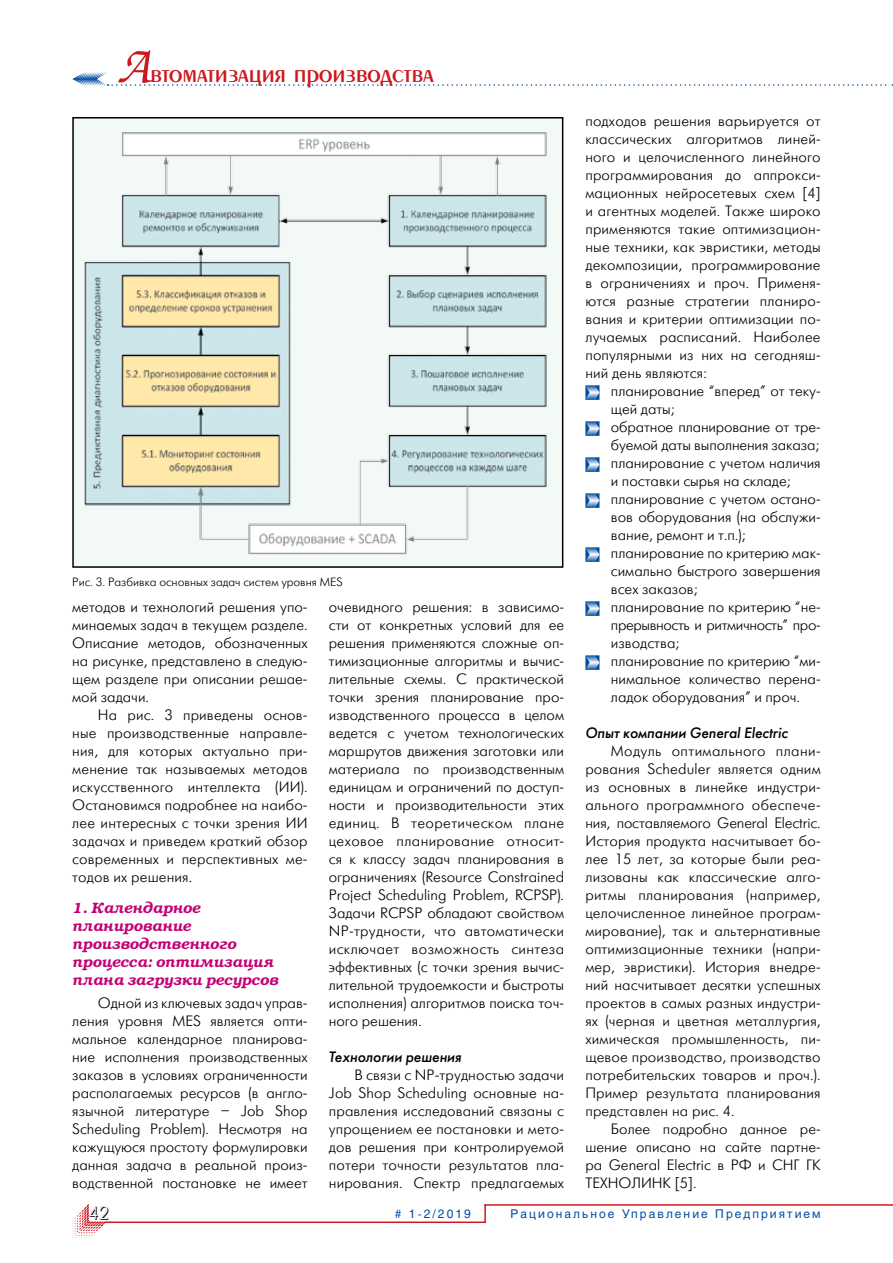
<style>
.page{position:relative;width:893px;height:1263px;background:#fff}
.page>*{position:absolute;margin:0;border:0;box-sizing:border-box;transform-origin:0 0}
.t1{font:27px "Penta Demi";color:#ce171e}
.t2{font:18px "Futuris Shadow C";color:#000}
.t3{font:15px/18px "Futuris Light C";color:#000;text-align:justify}
.t4{font:italic 600 15px/18px "Bookman C";color:#c40075}
.t5{font:italic 15px "Futuris C";color:#000}
.t6{font:12px "Helios";letter-spacing:.17em;color:#034ea2}
.t7{font:12px "Futuris Light C";color:#000}
.s1{font-family:"Zapf Chancery C";font-size:54px}
</style>
<div class="page">
<svg style="left:72px;top:1204px;width:34px;height:34px"></svg>
<svg style="left:484px;top:1206px;width:2px;height:15px"></svg>
<hr style="left:105px;top:1221px;width:381px;height:2px;background:#ce171e">
<hr style="left:484px;top:1204px;width:409px;height:2px;background:#ce171e">
<svg style="left:72px;top:72px;width:821px;height:14px"></svg>
<svg style="left:585px;top:385px;width:14px;height:15px"></svg>
<svg style="left:585px;top:421px;width:14px;height:15px"></svg>
<svg style="left:585px;top:457px;width:14px;height:15px"></svg>
<svg style="left:585px;top:493px;width:14px;height:15px"></svg>
<svg style="left:585px;top:547px;width:14px;height:15px"></svg>
<svg style="left:585px;top:601px;width:14px;height:15px"></svg>
<svg style="left:585px;top:655px;width:14px;height:15px"></svg>
<div style="left:73px;top:118px;width:490px;height:449px;background:#f3f9f7"></div>
<img style="left:85px;top:132px;width:462px;height:422px">
<div style="left:72px;top:117px;width:491px;height:451px;border:2px solid #000"></div>
<h1 class="t1" style="left:117px;top:60px;width:319px"><span class="s1">А</span>втоматизация производства</h1>
<p class="t7" style="left:72px;top:576px;width:272px">Рис. 3. Разбивка основных задач систем уровня MES</p>
<p class="t3" style="left:72px;top:598px;width:237px">методов и технологий решения упо&shy;минаемых задач в текущем разделе.<br>Описание методов, обозначенных на рисунке, представлено в следую&shy;щем разделе при описании решае&shy;мой задачи.</p>
<p class="t3" style="left:72px;top:706px;width:237px;text-indent:26px">На рис. 3 приведены основ&shy;ные производственные направле&shy;ния, для которых актуально при&shy;менение так называемых методов искусственного интеллекта (ИИ).<br>Остановимся подробнее на наибо&shy;лее интересных с точки зрения ИИ задачах и приведем краткий обзор современных и перспективных ме&shy;тодов их решения.</p>
<p class="t4" style="left:72px;top:899px;width:207px">1. Календарное планирование производственного процесса: оптимизация плана загрузки ресурсов</p>
<p class="t3" style="left:72px;top:994px;width:237px;text-indent:26px">Одной из ключевых задач управ&shy;ления уровня MES является опти&shy;мальное календарное планирова&shy;ние исполнения производственных заказов в условиях ограниченности располагаемых ресурсов (в англо&shy;язычной литературе – Job Shop Scheduling Problem). Несмотря на кажущуюся простоту формулировки данная задача в реальной произ&shy;водственной постановке не имеет</p>
<p class="t3" style="left:329px;top:598px;width:237px">очевидного решения: в зависимо&shy;сти от конкретных условий для ее решения применяются сложные оп&shy;тимизационные алгоритмы и вычис&shy;лительные схемы. С практической точки зрения планирование про&shy;изводственного процесса в целом ведется с учетом технологических маршрутов движения заготовки или материала по производственным единицам и ограничений по доступ&shy;ности и производительности этих единиц. В теоретическом плане цеховое планирование относит&shy;ся к классу задач планирования в ограничениях (Resource Constrained Project Scheduling Problem, RCPSP).<br>Задачи RCPSP обладают свойством NP-трудности, что автоматически исключает возможность синтеза эффективных (с точки зрения вычис&shy;лительной трудоемкости и быстроты исполнения) алгоритмов поиска точ&shy;ного решения.</p>
<p class="t5" style="left:329px;top:1048px;width:134px">Технологии решения</p>
<p class="t3" style="left:329px;top:1066px;width:237px;text-indent:26px">В связи с NP-трудностью задачи Job Shop Scheduling основные на&shy;правления исследований связаны с упрощением ее постановки и мето&shy;дов решения при контролируемой потери точности результатов пла&shy;нирования. Спектр предлагаемых</p>
<p class="t3" style="left:585px;top:112px;width:237px">подходов решения варьируется от классических алгоритмов линей&shy;ного и целочисленного линейного программирования до аппрокси&shy;мационных нейросетевых схем [4] и агентных моделей. Также широко применяются такие оптимизацион&shy;ные техники, как эвристики, методы декомпозиции, программирование в ограничениях и проч. Применя&shy;ются разные стратегии планиро&shy;вания и критерии оптимизации по&shy;лучаемых расписаний. Наиболее популярными из них на сегодняш&shy;ний день являются:</p>
<p class="t3" style="left:611px;top:382px;width:211px;text-align:left">планирование “вперед” от теку&shy;щей даты;<br>обратное планирование от тре&shy;буемой даты выполнения заказа; планирование с учетом наличия и поставки сырья на складе; планирование с учетом остано&shy;вов оборудования (на обслужи&shy;вание, ремонт и т.п.); планирование по критерию мак&shy;симально быстрого завершения всех заказов;<br>планирование по критерию “не&shy;прерывность и ритмичность” про&shy;изводства;<br>планирование по критерию “ми&shy;нимальное количество перена&shy;ладок оборудования” и проч.</p>
<p class="t5" style="left:585px;top:724px;width:204px">Опыт компании General Electric</p>
<p class="t3" style="left:585px;top:742px;width:237px;text-indent:26px">Модуль оптимального плани&shy;рования Scheduler является одним из основных в линейке индустри&shy;ального программного обеспече&shy;ния, поставляемого General Electric.<br>История продукта насчитывает бо&shy;лее 15 лет, за которые были реа&shy;лизованы как классические алго&shy;ритмы планирования (например, целочисленное линейное програм&shy;мирование), так и альтернативные оптимизационные техники (напри&shy;мер, эвристики). История внедре&shy;ний насчитывает десятки успешных проектов в самых разных индустри&shy;ях (черная и цветная металлургия, химическая промышленность, пи&shy;щевое производство, производство потребительских товаров и проч.).<br>Пример результата планирования представлен на рис. 4.</p>
<p class="t3" style="left:585px;top:1120px;width:237px;text-indent:26px">Более подробно данное ре&shy;шение описано на сайте партне&shy;ра General Electric в РФ и СНГ ГК ТЕХНОЛИНК [5].</p>
<p class="t2" style="left:89px;top:1204px;width:21px">42</p>
<p class="t6" style="left:395px;top:1207px;width:78px"># 1-2/2019</p>
<p class="t6" style="left:510px;top:1207px;width:312px">Рациональное Управление Предприятием</p>
</div>
